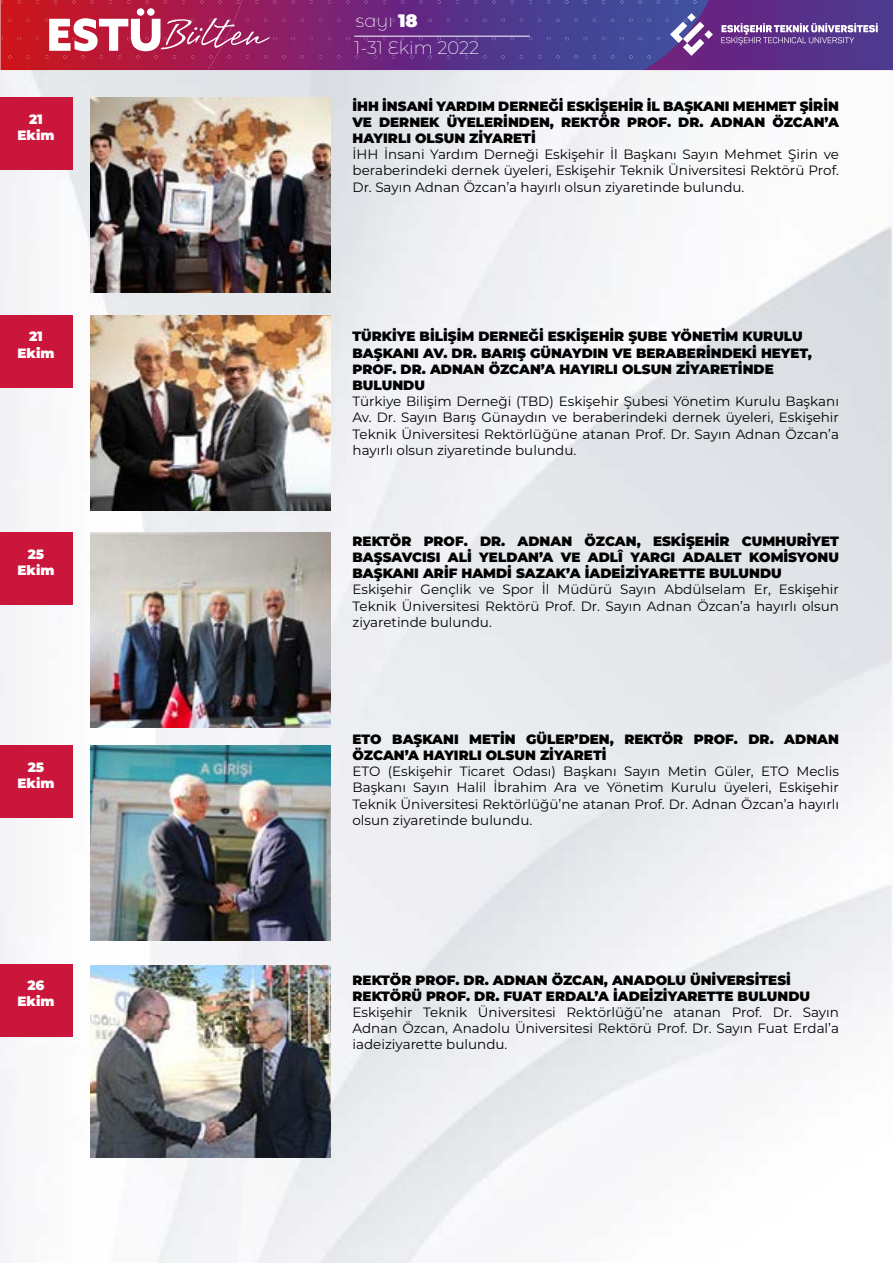
<style>
.page{position:relative;width:893px;height:1263px;background:#fff}
.page>*{position:absolute;margin:0;border:0;box-sizing:border-box;transform-origin:0 0}
.t1{font:200 18px/27.2px "Montserrat Alternates";color:#fff}
.t2{font:13.5px/16.2px "Montserrat";color:#000;text-align:justify}
.t3{font:900 13.5px/16.2px "Montserrat";color:#000}
.t4{font:900 13.5px/16.2px "Montserrat";color:#fff;text-align:center}
.s1{font-weight:900}
</style>
<div class="page">
<img style="left:0;top:70px;width:893px;height:1193px">
<div style="left:0;top:98px;width:72px;height:72px;background:#ca163a"></div>
<div style="left:0;top:315px;width:72px;height:72px;background:#ca163a"></div>
<div style="left:0;top:533px;width:72px;height:72px;background:#ca163a"></div>
<div style="left:0;top:746px;width:72px;height:72px;background:#ca163a"></div>
<div style="left:0;top:964px;width:72px;height:72px;background:#ca163a"></div>
<img style="left:91px;top:98px;width:240px;height:195px">
<img style="left:91px;top:315px;width:240px;height:195px">
<img style="left:91px;top:533px;width:240px;height:195px">
<img style="left:91px;top:746px;width:240px;height:195px">
<img style="left:91px;top:966px;width:240px;height:191px">
<svg style="left:0;top:0;width:893px;height:70px;background:#7c3a7d"></svg>
<hr style="left:354px;top:36px;width:176px;height:1px;background:#fff">
<p class="t4" style="left:17px;top:110px;width:39px">21<br>Ekim</p>
<p class="t4" style="left:17px;top:328px;width:39px">21<br>Ekim</p>
<p class="t4" style="left:17px;top:545px;width:39px">25<br>Ekim</p>
<p class="t4" style="left:17px;top:758px;width:39px">25<br>Ekim</p>
<p class="t4" style="left:17px;top:976px;width:39px">26<br>Ekim</p>
<h1 class="t1" style="left:354px;top:6px;width:127px">sayı <span class="s1">18<br></span>1-31 Ekim 2022</h1>
<p class="t3" style="left:352px;top:97px;width:488px;text-align:justify">İHH İNSANİ YARDIM DERNEĞİ ESKİŞEHİR İL BAŞKANI MEHMET ŞİRİN VE DERNEK ÜYELERİNDEN, REKTÖR PROF. DR. ADNAN ÖZCAN’A HAYIRLI OLSUN ZİYARETİ</p>
<p class="t2" style="left:352px;top:146px;width:488px">İHH İnsani Yardım Derneği Eskişehir İl Başkanı Sayın Mehmet Şirin ve beraberindeki dernek üyeleri, Eskişehir Teknik Üniversitesi Rektörü Prof.<br>Dr. Sayın Adnan Özcan’a hayırlı olsun ziyaretinde bulundu.</p>
<p class="t3" style="left:352px;top:328px;width:461px">TÜRKİYE BİLİŞİM DERNEĞİ ESKİŞEHİR ŞUBE YÖNETİM KURULU BAŞKANI AV. DR. BARIŞ GÜNAYDIN VE BERABERİNDEKİ HEYET, PROF. DR. ADNAN ÖZCAN’A HAYIRLI OLSUN ZİYARETİNDE BULUNDU</p>
<p class="t2" style="left:352px;top:393px;width:488px">Türkiye Bilişim Derneği (TBD) Eskişehir Şubesi Yönetim Kurulu Başkanı Av. Dr. Sayın Barış Günaydın ve beraberindeki dernek üyeleri, Eskişehir Teknik Üniversitesi Rektörlüğüne atanan Prof. Dr. Sayın Adnan Özcan’a hayırlı olsun ziyaretinde bulundu.</p>
<p class="t3" style="left:352px;top:532px;width:488px;text-align:justify">REKTÖR PROF. DR. ADNAN ÖZCAN, ESKİŞEHİR CUMHURİYET BAŞSAVCISI ALİ YELDAN’A VE ADLÎ YARGI ADALET KOMİSYONU BAŞKANI ARİF HAMDİ SAZAK’A İADEİZİYARETTE BULUNDU</p>
<p class="t2" style="left:352px;top:581px;width:488px">Eskişehir Gençlik ve Spor İl Müdürü Sayın Abdülselam Er, Eskişehir Teknik Üniversitesi Rektörü Prof. Dr. Sayın Adnan Özcan’a hayırlı olsun ziyaretinde bulundu.</p>
<p class="t3" style="left:352px;top:730px;width:488px">ETO BAŞKANI METİN GÜLER’DEN, REKTÖR PROF. DR. ADNAN<br>ÖZCAN’A HAYIRLI OLSUN ZİYARETİ</p>
<p class="t2" style="left:352px;top:763px;width:488px">ETO (Eskişehir Ticaret Odası) Başkanı Sayın Metin Güler, ETO Meclis Başkanı Sayın Halil İbrahim Ara ve Yönetim Kurulu üyeleri, Eskişehir Teknik Üniversitesi Rektörlüğü’ne atanan Prof. Dr. Adnan Özcan’a hayırlı olsun ziyaretinde bulundu.</p>
<p class="t3" style="left:352px;top:971px;width:459px">REKTÖR PROF. DR. ADNAN ÖZCAN, ANADOLU ÜNİVERSİTESİ<br>REKTÖRÜ PROF. DR. FUAT ERDAL’A İADEİZİYARETTE BULUNDU</p>
<p class="t2" style="left:352px;top:1003px;width:488px">Eskişehir Teknik Üniversitesi Rektörlüğü’ne atanan Prof. Dr. Sayın Adnan Özcan, Anadolu Üniversitesi Rektörü Prof. Dr. Sayın Fuat Erdal’a iadeiziyarette bulundu.</p>
</div>
